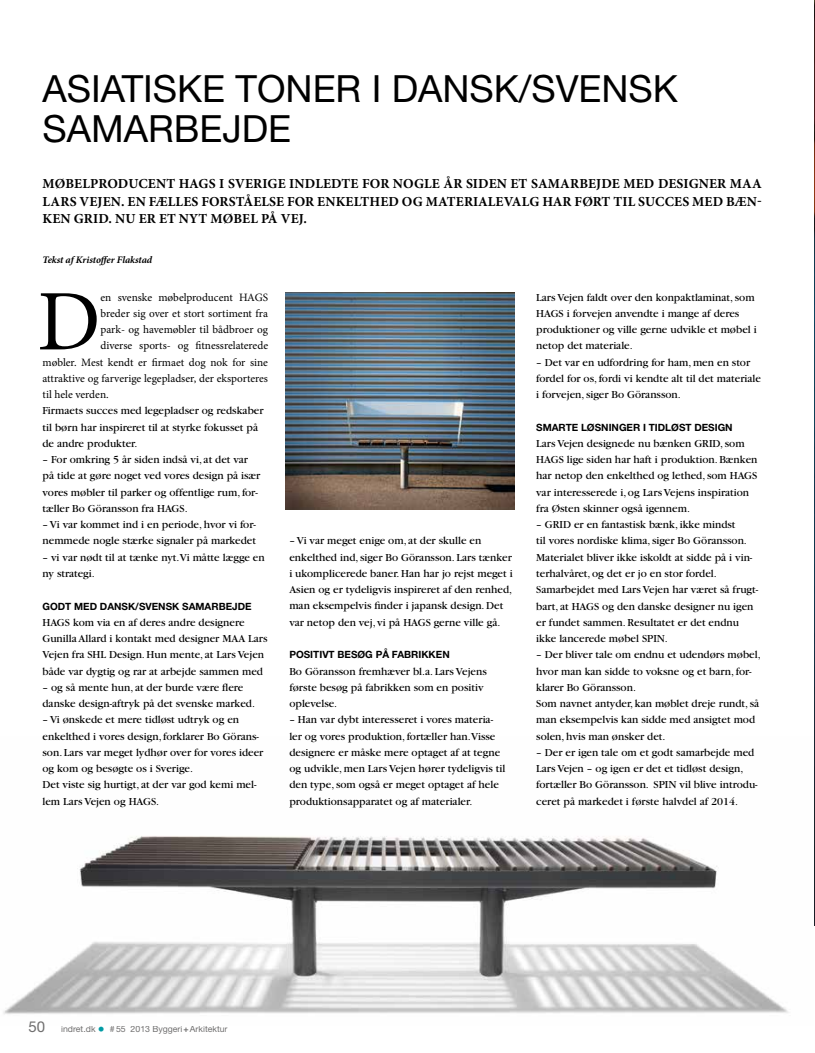
<style>
.page{position:relative;width:815px;height:1053px;background:#fff}
.page>*{position:absolute;margin:0;border:0;box-sizing:border-box;transform-origin:0 0}
.t1{font:86.25px "Minion Pro";color:#000}
.t2{font:37.5px/40px "Helvetica Neue";color:#000}
.t3{font:700 13.75px/17.5px "Minion Pro";letter-spacing:.01em;color:#000}
.t4{font:11.25px/16.2px "Garamond";color:#000}
.t5{font:11.25px "Minion Pro";color:#000}
.t6{font:700 10px "Helvetica Neue";color:#000}
.t7{font:italic 700 10px "Minion Pro";letter-spacing:-.005em;color:#000}
.t8{font:8.75px "Helvetica Neue";color:#706f6f}
.s1{font-size:15px}
.s2{font-size:13.75px;color:#009ba4}
.s3{font-weight:700}
</style>
<div class="page">
<img style="left:3px;top:836px;width:785px;height:178px">
<img style="left:814px;top:1px;width:1px;height:923px">
<img style="left:285px;top:292px;width:230px;height:217px">
<p class="t2" style="left:43px;top:68px;width:637px">ASIATISKE TONER I DANSK/SVENSK<br>SAMARBEJDE</p>
<p class="t3" style="left:43px;top:175px;width:147px">MØBELPRODUCENT HAGS</p>
<p class="t3" style="left:43px;top:175px;width:721px;text-indent:177px">I SVERIGE INDLEDTE FOR NOGLE ÅR SIDEN ET SAMARBEJDE MED DESIGNER MAA<br>LARS VEJEN. EN FÆLLES FORSTÅELSE FOR ENKELTHED OG MATERIALEVALG HAR FØRT TIL SUCCES MED BÆN-<br>KEN GRID</p>
<p class="t3" style="left:109px;top:210px;width:200px">. NU ER ET NYT MØBEL PÅ VEJ.</p>
<p class="t7" style="left:43px;top:253px;width:111px">Tekst af Kristoffer Flakstad</p>
<p class="t1" style="left:37px;top:264px;width:65px">D</p>
<p class="t5" style="left:101px;top:289px;width:169px">en svenske møbelproducent HAGS</p>
<p class="t4" style="left:536px;top:289px;width:222px">Lars Vejen faldt over den konpaktlaminat, som HAGS i forvejen anvendte i mange af deres produktioner og ville gerne udvikle et møbel i netop det materiale.</p>
<p class="t4" style="left:536px;top:354px;width:226px">– Det var en udfordring for ham, men en stor fordel for os, fordi vi kendte alt til det materiale i forvejen, siger Bo Göransson.</p>
<p class="t6" style="left:536px;top:421px;width:198px">SMARTE LØSNINGER I TIDLØST DESIGN</p>
<p class="t4" style="left:536px;top:435px;width:223px">Lars Vejen designede nu bænken GRID, som HAGS lige siden har haft i produktion. Bænken har netop den enkelthed og lethed, som HAGS var interesserede i, og Lars Vejens inspiration fra Østen skinner også igennem.</p>
<p class="t4" style="left:536px;top:516px;width:224px">– GRID er en fantastisk bænk, ikke mindst<br>til vores nordiske klima, siger Bo Göransson.<br>Materialet bliver ikke iskoldt at sidde på i vin&shy;terhalvåret, og det er jo en stor fordel.<br>Samarbejdet med Lars Vejen har været så frugt&shy;bart, at HAGS og den danske designer nu igen er fundet sammen. Resultatet er det endnu ikke lancerede møbel SPIN.</p>
<p class="t4" style="left:536px;top:646px;width:226px">– Der bliver tale om endnu et udendørs møbel, hvor man kan sidde to voksne og et barn, for&shy;klarer Bo Göransson.<br>Som navnet antyder, kan møblet dreje rundt, så man eksempelvis kan sidde med ansigtet mod solen, hvis man ønsker det.</p>
<p class="t4" style="left:536px;top:744px;width:223px">– Der er igen tale om et godt samarbejde med Lars Vejen – og igen er det et tidløst design, fortæller Bo Göransson. SPIN vil blive introdu&shy;ceret på markedet i første halvdel af 2014.</p>
<p class="t5" style="left:101px;top:306px;width:169px">breder sig over et stort sortiment fra</p>
<p class="t5" style="left:101px;top:322px;width:169px">park- og havemøbler til bådbroer og</p>
<p class="t5" style="left:101px;top:338px;width:169px">diverse sports- og fitnessrelaterede</p>
<p class="t5" style="left:43px;top:354px;width:227px">møbler. Mest kendt er firmaet dog nok for sine</p>
<p class="t5" style="left:43px;top:371px;width:227px">attraktive og farverige legepladser, der eksporteres</p>
<p class="t5" style="left:43px;top:387px;width:68px">til hele verden.</p>
<p class="t4" style="left:43px;top:403px;width:223px">Firmaets succes med legepladser og redskaber</p>
<p class="t4" style="left:43px;top:419px;width:217px">til børn har inspireret til at styrke fokusset på</p>
<p class="t4" style="left:43px;top:435px;width:96px">de andre produkter.</p>
<p class="t4" style="left:43px;top:451px;width:219px">– For omkring 5 år siden indså vi, at det var på tide at gøre noget ved vores design på især vores møbler til parker og offentlige rum, for&shy;tæller Bo Göransson fra HAGS.</p>
<p class="t4" style="left:43px;top:516px;width:215px">– Vi var kommet ind i en periode, hvor vi for&shy;nemmede nogle stærke signaler på markedet</p>
<p class="t4" style="left:43px;top:549px;width:224px">– vi var nødt til at tænke nyt.Vi måtte lægge en ny strategi.</p>
<p class="t6" style="left:43px;top:599px;width:211px">GODT MED DANSK/SVENSK SAMARBEJDE</p>
<p class="t4" style="left:43px;top:614px;width:227px">HAGS kom via en af deres andre designere Gunilla Allard i kontakt med designer MAA Lars Vejen fra SHL Design. Hun mente, at Lars Vejen både var dygtig og rar at arbejde sammen med</p>
<p class="t4" style="left:43px;top:679px;width:214px">– og så mente hun, at der burde være flere danske design-aftryk på det svenske marked.</p>
<p class="t4" style="left:43px;top:711px;width:222px">– Vi ønskede et mere tidløst udtryk og en enkelthed i vores design, forklarer Bo Görans&shy;son. Lars var meget lydhør over for vores ideer og kom og besøgte os i Sverige.<br>Det viste sig hurtigt, at der var god kemi mel&shy;lem Lars Vejen og HAGS.</p>
<p class="t4" style="left:289px;top:533px;width:225px">– Vi var meget enige om, at der skulle en enkelthed ind, siger Bo Göransson. Lars tænker i ukomplicerede baner. Han har jo rejst meget i Asien og er tydeligvis inspireret af den renhed, man eksempelvis finder i japansk design. Det var netop den vej, vi på HAGS gerne ville gå.</p>
<p class="t6" style="left:289px;top:648px;width:162px">POSITIVT BESØG PÅ FABRIKKEN</p>
<p class="t4" style="left:289px;top:663px;width:199px">Bo Göransson fremhæver bl.a. Lars Vejens første besøg på fabrikken som en positiv oplevelse.</p>
<p class="t4" style="left:289px;top:711px;width:218px">– Han var dybt interesseret i vores materia&shy;ler og vores produktion, fortæller han.Visse designere er måske mere optaget af at tegne og udvikle, men Lars Vejen hører tydeligvis til den type, som også er meget optaget af hele produktionsapparatet og af materialer.</p>
<p class="t8" style="left:29px;top:1023px;width:200px"><span class="s1">50</span> INDRET.DK <span class="s2">•</span> # 55 2013 BYGGERI<span class="s3">+</span>ARKITEKTUR</p>
</div>
